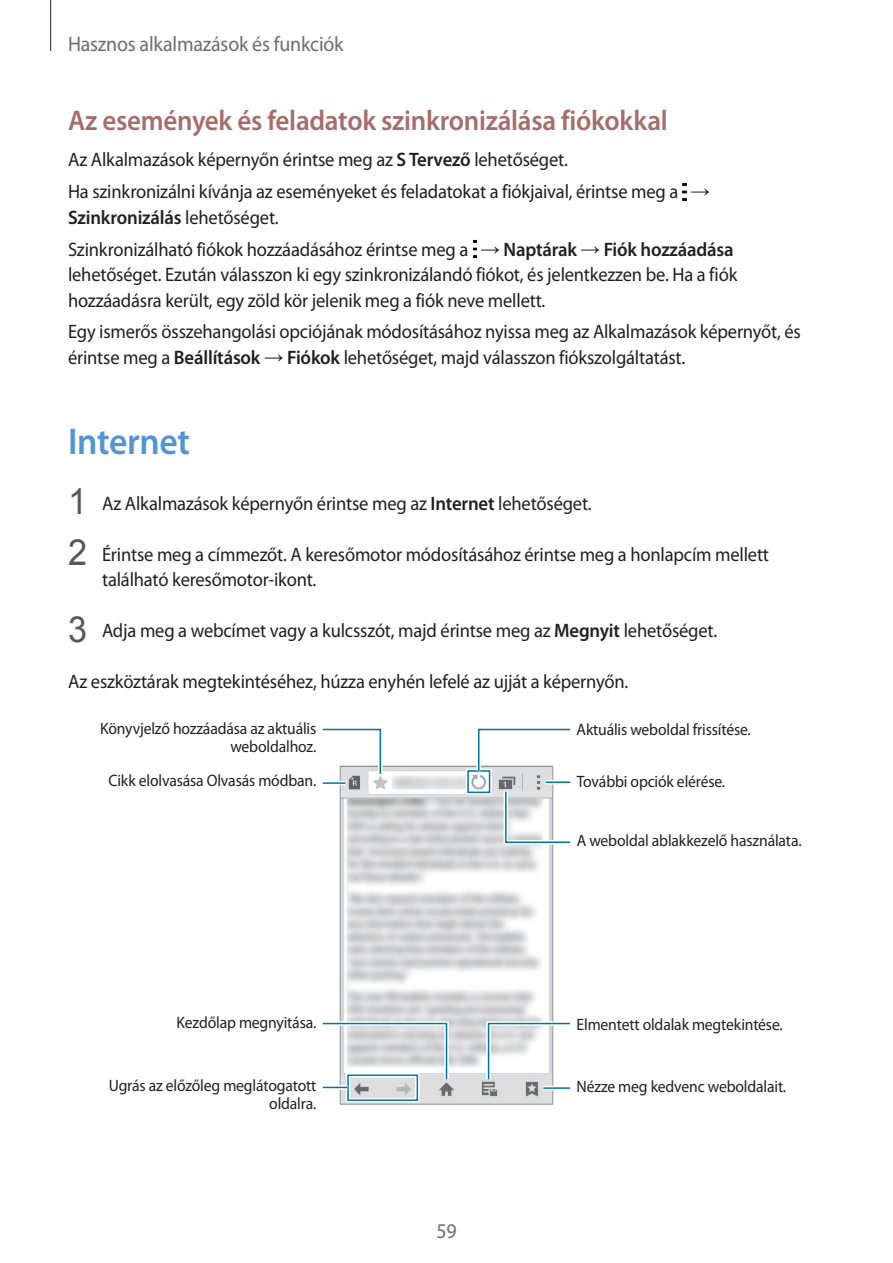
<style>
.page{position:relative;width:893px;height:1263px;background:#fff}
.page>*{position:absolute;margin:0;border:0;box-sizing:border-box;transform-origin:0 0}
.t1{font:600 37.5px "Myriad Pro";letter-spacing:-.01em;color:#5296d1;scale:.95 1}
.t2{font:600 28.5px "Myriad Pro";letter-spacing:-.01em;color:#a66e6a;scale:.95 1}
.t3{font:21px "Myriad Pro";letter-spacing:-.01em;color:#6c6d70;scale:.95 1}
.t4{font:19.5px/25.5px "Myriad Pro";letter-spacing:-.01em;color:#231f20;scale:.95 1}
.t5{font:16.5px/18px "Myriad Pro";letter-spacing:-.01em;color:#231f20;text-align:right;scale:.95 1}
.s1{font-weight:600}
.s2{font-family:"Arial"}
.s3{font-family:"Arial";font-size:36px;color:#57585a}
</style>
<div class="page">
<hr style="left:50px;top:0;width:1px;height:51px;background:#231f20">
<img style="left:682px;top:182px;width:5px;height:19px">
<img style="left:473px;top:239px;width:4px;height:20px">
<svg style="left:339px;top:765px;width:215px;height:340px"></svg>
<hr style="left:543px;top:1086px;width:27px;height:4px;background:#fff">
<hr style="left:543px;top:1087px;width:27px;height:2px;background:#0073ae">
<hr style="left:546px;top:780px;width:24px;height:4px;background:#fff">
<hr style="left:546px;top:781px;width:24px;height:2px;background:#0073ae">
<hr style="left:323px;top:781px;width:22px;height:4px;background:#fff">
<hr style="left:323px;top:782px;width:22px;height:2px;background:#0073ae">
<div style="left:346px;top:1073px;width:74px;height:29px;border:4px solid #fff"></div>
<div style="left:347px;top:1074px;width:71px;height:27px;border:2px solid #0073ae"></div>
<div style="left:323px;top:1085px;width:24px;height:5px;background:#cce3ee"></div>
<div style="left:466px;top:769px;width:26px;height:25px;border:4px solid #fff"></div>
<div style="left:467px;top:770px;width:23px;height:23px;border:2px solid #0073ae"></div>
<svg style="left:474px;top:728px;width:97px;height:47px"></svg>
<svg style="left:501px;top:787px;width:70px;height:60px"></svg>
<svg style="left:322px;top:728px;width:63px;height:50px"></svg>
<svg style="left:484px;top:1019px;width:86px;height:65px"></svg>
<svg style="left:322px;top:1019px;width:129px;height:69px"></svg>
<p class="t3" style="left:68px;top:31px;width:292px">Hasznos alkalmazások és funkciók</p>
<h2 class="t2" style="left:68px;top:102px;width:633px">Az események és feladatok szinkronizálása fiókokkal</h2>
<p class="t4" style="left:68px;top:143px;width:677px;line-height:32px">Az Alkalmazások képernyőn érintse meg az <span class="s1">S Tervező</span> lehetőséget.<br>Ha szinkronizálni kívánja az eseményeket és feladatokat a fiókjaival, érintse meg a <span class="s2">→</span></p>
<p class="t4" style="left:68px;top:201px;width:702px;line-height:32px"><span class="s1">Szinkronizálás</span> lehetőséget.<br>Szinkronizálható fiókok hozzáadásához érintse meg a <span class="s2">→</span> <span class="s1">Naptárak</span> <span class="s2">→</span> <span class="s1">Fiók hozzáadása</span></p>
<p class="t4" style="left:68px;top:261px;width:706px">lehetőséget. Ezután válasszon ki egy szinkronizálandó fiókot, és jelentkezzen be. Ha a fiók hozzáadásra került, egy zöld kör jelenik meg a fiók neve mellett.</p>
<p class="t4" style="left:68px;top:319px;width:773px">Egy ismerős összehangolási opciójának módosításához nyissa meg az Alkalmazások képernyőt, és érintse meg a <span class="s1">Beállítások</span> <span class="s2">→</span> <span class="s1">Fiókok</span> lehetőséget, majd válasszon fiókszolgáltatást.</p>
<h1 class="t1" style="left:68px;top:418px;width:130px">Internet</h1>
<p class="t4" style="left:68px;top:490px;width:553px"><span class="s3">1</span> Az Alkalmazások képernyőn érintse meg az <span class="s1">Internet</span> lehetőséget.</p>
<p class="t4" style="left:102px;top:541px;width:704px;text-indent:-34px"><span class="s3">2</span> Érintse meg a címmezőt. A keresőmotor módosításához érintse meg a honlapcím mellett található keresőmotor-ikont.</p>
<p class="t4" style="left:68px;top:617px;width:685px"><span class="s3">3</span> Adja meg a webcímet vagy a kulcsszót, majd érintse meg az <span class="s1">Megnyit</span> lehetőséget.</p>
<p class="t4" style="left:68px;top:668px;width:591px">Az eszköztárak megtekintéséhez, húzza enyhén lefelé az ujját a képernyőn.</p>
<p class="t5" style="left:100px;top:719px;width:229px">Könyvjelző hozzáadása az aktuális weboldalhoz.</p>
<p class="t5" style="left:109px;top:771px;width:220px">Cikk elolvasása Olvasás módban.</p>
<p class="t5" style="left:577px;top:720px;width:185px">Aktuális weboldal frissítése.</p>
<p class="t5" style="left:577px;top:772px;width:158px">További opciók elérése.</p>
<p class="t5" style="left:177px;top:1013px;width:149px">Kezdőlap megnyitása.</p>
<p class="t5" style="left:577px;top:831px;width:238px">A weboldal ablakkezelő használata.</p>
<p class="t5" style="left:577px;top:1015px;width:219px">Elmentett oldalak megtekintése.</p>
<p class="t5" style="left:109px;top:1076px;width:220px">Ugrás az előzőleg meglátogatott oldalra.</p>
<p class="t5" style="left:577px;top:1077px;width:222px">Nézze meg kedvenc weboldalait.</p>
<p class="t3" style="left:436px;top:1218px;width:23px">59</p>
</div>
